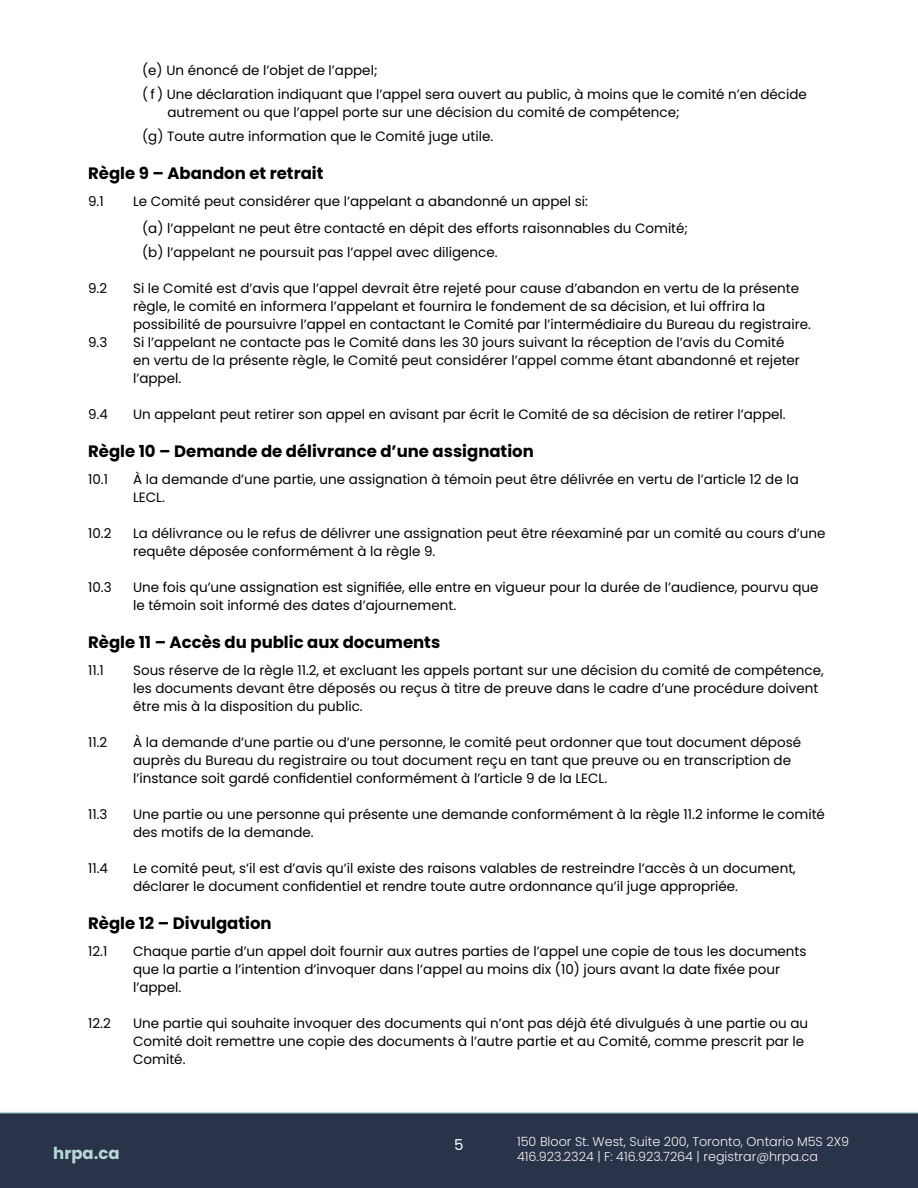
<style>
.page{position:relative;width:918px;height:1188px;background:#fff}
.page>*{position:absolute;margin:0;border:0;box-sizing:border-box;transform-origin:0 0}
.t1{font:700 16.5px "Poppins";color:#000}
.t2{font:700 16.5px "Poppins";color:#b5d9d6}
.t3{font:15px "Poppins";color:#fff}
.t4{font:13.5px/18px "Poppins";color:#000}
.t5{font:300 12.75px "Poppins";color:#f5f5f2}
</style>
<div class="page">
<div style="left:0;top:1113px;width:918px;height:75px;background:#29334a"></div>
<hr style="left:0;top:1112px;width:918px;height:1px;background:#b5d9d6">
<p class="t4" style="left:142px;top:62px;width:237px">(e) Un énoncé de l’objet de l’appel;</p>
<p class="t4" style="left:167px;top:86px;width:641px;text-indent:-25px">( f ) Une déclaration indiquant que l’appel sera ouvert au public, à moins que le comité n’en décide autrement ou que l’appel porte sur une décision du comité de compétence;</p>
<p class="t4" style="left:142px;top:128px;width:353px">(g) Toute autre information que le Comité juge utile.</p>
<h2 class="t1" style="left:88px;top:164px;width:237px">Règle 9 – Abandon et retrait</h2>
<p class="t4" style="left:88px;top:193px;width:17px">9.1</p>
<p class="t4" style="left:133px;top:193px;width:456px">Le Comité peut considérer que l’appelant a abandonné un appel si:</p>
<p class="t4" style="left:142px;top:220px;width:548px">(a) l’appelant ne peut être contacté en dépit des efforts raisonnables du Comité;</p>
<p class="t4" style="left:142px;top:244px;width:357px">(b) l’appelant ne poursuit pas l’appel avec diligence.</p>
<p class="t4" style="left:88px;top:280px;width:21px">9.2</p>
<p class="t4" style="left:133px;top:280px;width:679px">Si le Comité est d’avis que l’appel devrait être rejeté pour cause d’abandon en vertu de la présente règle, le comité en informera l’appelant et fournira le fondement de sa décision, et lui offrira la possibilité de poursuivre l’appel en contactant le Comité par l’intermédiaire du Bureau du registraire.</p>
<p class="t4" style="left:88px;top:334px;width:21px">9.3</p>
<p class="t4" style="left:133px;top:334px;width:668px">Si l’appelant ne contacte pas le Comité dans les 30 jours suivant la réception de l’avis du Comité en vertu de la présente règle, le Comité peut considérer l’appel comme étant abandonné et rejeter l’appel.</p>
<p class="t4" style="left:88px;top:406px;width:21px">9.4</p>
<p class="t4" style="left:133px;top:406px;width:654px">Un appelant peut retirer son appel en avisant par écrit le Comité de sa décision de retirer l’appel.</p>
<h2 class="t1" style="left:88px;top:442px;width:447px">Règle 10 – Demande de délivrance d’une assignation</h2>
<p class="t4" style="left:88px;top:470px;width:21px">10.1</p>
<p class="t4" style="left:133px;top:470px;width:667px">À la demande d’une partie, une assignation à témoin peut être délivrée en vertu de l’article 12 de la<br>LECL.</p>
<p class="t4" style="left:88px;top:524px;width:25px">10.2</p>
<p class="t4" style="left:133px;top:524px;width:694px">La délivrance ou le refus de délivrer une assignation peut être réexaminé par un comité au cours d’une requête déposée conformément à la règle 9.</p>
<p class="t4" style="left:88px;top:578px;width:25px">10.3</p>
<p class="t4" style="left:133px;top:578px;width:687px">Une fois qu’une assignation est signifiée, elle entre en vigueur pour la durée de l’audience, pourvu que le témoin soit informé des dates d’ajournement.</p>
<p class="t1" style="left:88px;top:632px;width:354px">Règle 11 – Accès du public aux documents</p>
<p class="t4" style="left:88px;top:661px;width:17px">11.1</p>
<p class="t4" style="left:133px;top:661px;width:692px">Sous réserve de la règle 11.2, et excluant les appels portant sur une décision du comité de compétence, les documents devant être déposés ou reçus à titre de preuve dans le cadre d’une procédure doivent être mis à la disposition du public.</p>
<p class="t4" style="left:88px;top:733px;width:21px">11.2</p>
<p class="t4" style="left:133px;top:733px;width:670px">À la demande d’une partie ou d’une personne, le comité peut ordonner que tout document déposé auprès du Bureau du registraire ou tout document reçu en tant que preuve ou en transcription de l’instance soit gardé confidentiel conformément à l’article 9 de la LECL.</p>
<p class="t4" style="left:88px;top:805px;width:21px">11.3</p>
<p class="t4" style="left:133px;top:805px;width:693px">Une partie ou une personne qui présente une demande conformément à la règle 11.2 informe le comité des motifs de la demande.</p>
<p class="t4" style="left:88px;top:859px;width:21px">11.4</p>
<p class="t4" style="left:133px;top:859px;width:664px">Le comité peut, s’il est d’avis qu’il existe des raisons valables de restreindre l’accès à un document, déclarer le document confidentiel et rendre toute autre ordonnance qu’il juge appropriée.</p>
<h2 class="t1" style="left:88px;top:913px;width:185px">Règle 12 – Divulgation</h2>
<p class="t4" style="left:88px;top:942px;width:21px">12.1</p>
<p class="t4" style="left:133px;top:942px;width:675px">Chaque partie d’un appel doit fournir aux autres parties de l’appel une copie de tous les documents que la partie a l’intention d’invoquer dans l’appel au moins dix (10) jours avant la date fixée pour l’appel.</p>
<p class="t4" style="left:88px;top:1014px;width:24px">12.2</p>
<p class="t4" style="left:133px;top:1014px;width:677px">Une partie qui souhaite invoquer des documents qui n’ont pas déjà été divulgués à une partie ou au<br>Comité doit remettre une copie des documents à l’autre partie et au Comité, comme prescrit par le<br>Comité.</p>
<p class="t5" style="left:517px;top:1134px;width:334px">150 Bloor St. West, Suite 200, Toronto, Ontario M5S 2X9</p>
<p class="t3" style="left:454px;top:1136px;width:11px">5</p>
<p class="t2" style="left:53px;top:1144px;width:68px">hrpa.ca</p>
<p class="t5" style="left:517px;top:1149px;width:302px">416.923.2324 | F: 416.923.7264 | registrar@hrpa.ca</p>
</div>
